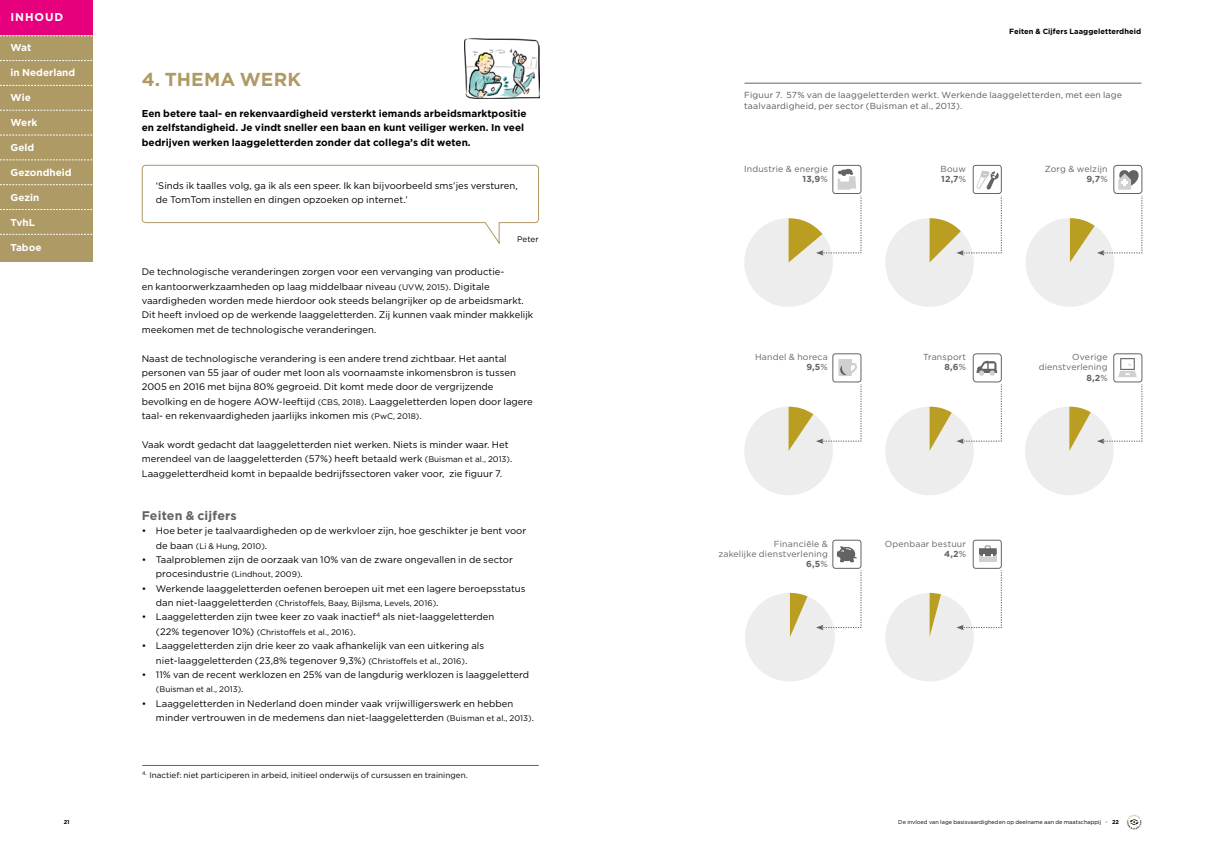
<style>
.page{position:relative;width:1205px;height:851px;background:#fff}
.page>*{position:absolute;margin:0;border:0;box-sizing:border-box;transform-origin:0 0}
.t1{font:700 18.75px "Gotham";letter-spacing:.01em;color:#ae9a64}
.t2{font:700 12.5px "Gotham";letter-spacing:.01em;color:#646363}
.t3{font:700 11.25px "Gotham";letter-spacing:.08em;color:#fff}
.t4{font:700 10px/14.4px "Gotham";letter-spacing:.005em;color:#000}
.t5{font:700 10px "Gotham";color:#fff}
.t6{font:9.5px/14.4px "Gotham";letter-spacing:.005em;color:#000}
.t7{font:8.75px/10px "Gotham";letter-spacing:.02em;color:#646363;text-align:right}
.t8{font:8.75px/11.2px "Gotham";letter-spacing:.02em;color:#575756}
.t9{font:8.12px "Gotham";letter-spacing:.005em;color:#000}
.t10{font:700 7.5px "Gotham";letter-spacing:.01em;color:#000}
.t11{font:5.62px "Gotham";color:#000}
.t12{font:700 5.62px "Gotham";color:#000}
.s1{font-size:8.12px}
.s2{font-size:9.5px}
.s3{font-weight:700}
.s4{color:#ae9a64}
</style>
<div class="page">
<svg style="left:1125px;top:813px;width:18px;height:17px"></svg>
<svg style="left:1127px;top:814px;width:14px;height:15px"></svg>
<div style="left:0;top:0;width:92px;height:35px;background:#e6007d"></div>
<div style="left:0;top:35px;width:92px;height:226px;background:#ae9a64"></div>
<svg style="left:0;top:60px;width:92px;height:1px"></svg>
<svg style="left:0;top:135px;width:92px;height:1px"></svg>
<svg style="left:0;top:209px;width:92px;height:1px"></svg>
<svg style="left:0;top:85px;width:92px;height:1px"></svg>
<svg style="left:0;top:159px;width:92px;height:1px"></svg>
<svg style="left:0;top:234px;width:92px;height:1px"></svg>
<svg style="left:0;top:110px;width:92px;height:1px"></svg>
<svg style="left:0;top:184px;width:92px;height:1px"></svg>
<svg style="left:0;top:35px;width:92px;height:1px"></svg>
<svg style="left:142px;top:165px;width:397px;height:79px"></svg>
<hr style="left:142px;top:765px;width:397px;height:1px;background:#646363">
<img style="left:465px;top:38px;width:74px;height:60px">
<hr style="left:744px;top:83px;width:397px;height:1px;background:#646363">
<div style="left:973px;top:165px;width:28px;height:29px;border:1px solid #646363;border-radius:3px"></div>
<svg style="left:885px;top:170px;width:117px;height:137px"></svg>
<div style="left:833px;top:165px;width:28px;height:29px;border:1px solid #646363;border-radius:3px"></div>
<svg style="left:744px;top:169px;width:118px;height:138px"></svg>
<div style="left:1113px;top:165px;width:29px;height:29px;border:1px solid #646363;border-radius:3px"></div>
<svg style="left:1026px;top:170px;width:116px;height:137px"></svg>
<div style="left:1113px;top:353px;width:29px;height:29px;border:1px solid #646363;border-radius:3px"></div>
<svg style="left:1118px;top:358px;width:18px;height:19px"></svg>
<div style="left:973px;top:353px;width:28px;height:29px;border:1px solid #646363;border-radius:3px"></div>
<svg style="left:976px;top:361px;width:21px;height:14px"></svg>
<div style="left:833px;top:540px;width:28px;height:28px;border:1px solid #646363;border-radius:3px"></div>
<svg style="left:837px;top:546px;width:20px;height:16px"></svg>
<div style="left:973px;top:540px;width:28px;height:28px;border:1px solid #646363;border-radius:3px"></div>
<div style="left:979px;top:550px;width:17px;height:11px;background:#d0d0d0"></div>
<svg style="left:979px;top:545px;width:17px;height:12px"></svg>
<div style="left:833px;top:353px;width:28px;height:29px;border:1px solid #646363;border-radius:3px"></div>
<svg style="left:838px;top:359px;width:19px;height:17px"></svg>
<svg style="left:744px;top:384px;width:118px;height:111px"></svg>
<svg style="left:745px;top:570px;width:117px;height:111px"></svg>
<svg style="left:885px;top:384px;width:117px;height:111px"></svg>
<svg style="left:885px;top:570px;width:117px;height:111px"></svg>
<svg style="left:1025px;top:384px;width:117px;height:111px"></svg>
<p class="t3" style="left:11px;top:9px;width:54px">INHOUD</p>
<p class="t5" style="left:11px;top:41px;width:22px">Wat</p>
<p class="t5" style="left:11px;top:66px;width:66px">in Nederland</p>
<p class="t5" style="left:11px;top:91px;width:22px">Wie</p>
<p class="t5" style="left:11px;top:116px;width:28px">Werk</p>
<p class="t5" style="left:11px;top:141px;width:25px">Geld</p>
<p class="t5" style="left:11px;top:166px;width:63px">Gezondheid</p>
<p class="t5" style="left:11px;top:191px;width:30px">Gezin</p>
<p class="t5" style="left:11px;top:216px;width:26px">TvhL</p>
<p class="t5" style="left:11px;top:241px;width:32px">Taboe</p>
<p class="t12" style="left:64px;top:818px;width:7px">21</p>
<h1 class="t1" style="left:142px;top:67px;width:161px">4. THEMA WERK</h1>
<p class="t4" style="left:142px;top:106px;width:386px">Een betere taal- en rekenvaardigheid versterkt iemands arbeidsmarktpositie en zelfstandigheid. Je vindt sneller een baan en kunt veiliger werken. In veel bedrijven werken laaggeletterden zonder dat collega’s dit weten.</p>
<p class="t6" style="left:156px;top:178px;width:363px">‘Sinds ik taalles volg, ga ik als een speer. Ik kan bijvoorbeeld sms’jes versturen, de TomTom instellen en dingen opzoeken op internet.’</p>
<p class="t9" style="left:517px;top:234px;width:23px">Peter</p>
<p class="t6" style="left:142px;top:264px;width:393px">De technologische veranderingen zorgen voor een vervanging van productie-<br>en kantoorwerkzaamheden op laag middelbaar niveau <span class="s1">(UVW, 2015)</span>. Digitale vaardigheden worden mede hierdoor ook steeds belangrijker op de arbeidsmarkt.<br>Dit heeft invloed op de werkende laaggeletterden. Zij kunnen vaak minder makkelijk meekomen met de technologische veranderingen.</p>
<p class="t6" style="left:142px;top:350px;width:393px">Naast de technologische verandering is een andere trend zichtbaar. Het aantal personen van 55 jaar of ouder met loon als voornaamste inkomensbron is tussen 2005 en 2016 met bijna 80% gegroeid. Dit komt mede door de vergrijzende bevolking en de hogere AOW-leeftijd <span class="s1">(CBS, 2018)</span>. Laaggeletterden lopen door lagere taal- en rekenvaardigheden jaarlijks inkomen mis <span class="s1">(PwC, 2018)</span>.</p>
<p class="t6" style="left:142px;top:437px;width:372px">Vaak wordt gedacht dat laaggeletterden niet werken. Niets is minder waar. Het merendeel van de laaggeletterden (57%) heeft betaald werk <span class="s1">(Buisman et al., 2013)</span>.<br>Laaggeletterdheid komt in bepaalde bedrijfssectoren vaker voor, zie figuur 7.</p>
<h2 class="t2" style="left:142px;top:507px;width:97px">Feiten &amp; cijfers</h2>
<p class="t6" style="left:142px;top:523px;width:386px">• Hoe beter je taalvaardigheden op de werkvloer zijn, hoe geschikter je bent voor</p>
<p class="t9" style="left:156px;top:540px;width:113px"><span class="s2">de baan</span> (Li &amp; Hung, 2010)<span class="s2">.</span></p>
<p class="t6" style="left:156px;top:552px;width:358px;text-indent:-14px">• Taalproblemen zijn de oorzaak van 10% van de zware ongevallen in de sector procesindustrie <span class="s1">(Lindhout, 2009)</span>.</p>
<p class="t6" style="left:142px;top:580px;width:385px">• Werkende laaggeletterden oefenen beroepen uit met een lagere beroepsstatus</p>
<p class="t9" style="left:156px;top:598px;width:284px"><span class="s2">dan niet-laaggeletterden</span> (Christoffels, Baay, Bijlsma, Levels, 2016)<span class="s2">.</span></p>
<p class="t6" style="left:142px;top:609px;width:354px">• Laaggeletterden zijn twee keer zo vaak inactief<sup>4</sup> als niet-laaggeletterden</p>
<p class="t9" style="left:156px;top:626px;width:201px"><span class="s2">(22% tegenover 10%)</span> (Christoffels et al., 2016)<span class="s2">.</span></p>
<p class="t6" style="left:142px;top:638px;width:344px;text-align:center">• Laaggeletterden zijn drie keer zo vaak afhankelijk van een uitkering als niet-laaggeletterden (23,8% tegenover 9,3%) <span class="s1">(Christoffels et al., 2016)</span>.</p>
<p class="t6" style="left:142px;top:667px;width:389px">• 11% van de recent werklozen en 25% van de langdurig werklozen is laaggeletterd</p>
<p class="t9" style="left:156px;top:684px;width:89px">(Buisman et al., 2013)<span class="s2">.</span></p>
<p class="t6" style="left:156px;top:695px;width:380px;text-indent:-14px">• Laaggeletterden in Nederland doen minder vaak vrijwilligerswerk en hebben minder vertrouwen in de medemens dan niet-laaggeletterden <span class="s1">(Buisman et al., 2013)</span>.</p>
<p class="t9" style="left:142px;top:769px;width:327px"><sup>4.</sup> Inactief: niet participeren in arbeid, initieel onderwijs of cursussen en trainingen.</p>
<p class="t10" style="left:1009px;top:27px;width:133px">Feiten &amp; Cijfers Laaggeletterdheid</p>
<p class="t8" style="left:744px;top:89px;width:379px">Figuur 7. 57% van de laaggeletterden werkt. Werkende laaggeletterden, met een lage taalvaardigheid, per sector (Buisman et al., 2013).</p>
<p class="t7" style="left:744px;top:164px;width:85px">Industrie &amp; energie<br><span class="s3">13,9</span>%</p>
<p class="t7" style="left:940px;top:164px;width:27px;text-align:left">Bouw<br><span class="s3">12,7</span>%</p>
<p class="t7" style="left:1045px;top:164px;width:64px">Zorg &amp; welzijn<br><span class="s3">9,7</span>%</p>
<p class="t7" style="left:755px;top:352px;width:74px">Handel &amp; horeca<br><span class="s3">9,5</span>%</p>
<p class="t7" style="left:1039px;top:352px;width:70px">Overige dienstverlening<br><span class="s3">8,2</span>%</p>
<p class="t7" style="left:923px;top:352px;width:44px">Transport<br><span class="s3">8,6</span>%</p>
<p class="t7" style="left:718px;top:538px;width:111px">Financiële &amp;<br>zakelijke dienstverlening<br><span class="s3">6,5</span>%</p>
<p class="t7" style="left:885px;top:538px;width:83px">Openbaar bestuur<br><span class="s3">4,2</span>%</p>
<p class="t11" style="left:898px;top:818px;width:222px">De invloed van lage basisvaardigheden op deelname aan de maatschappij <span class="s4">•</span> <span class="s3">22</span></p>
</div>
